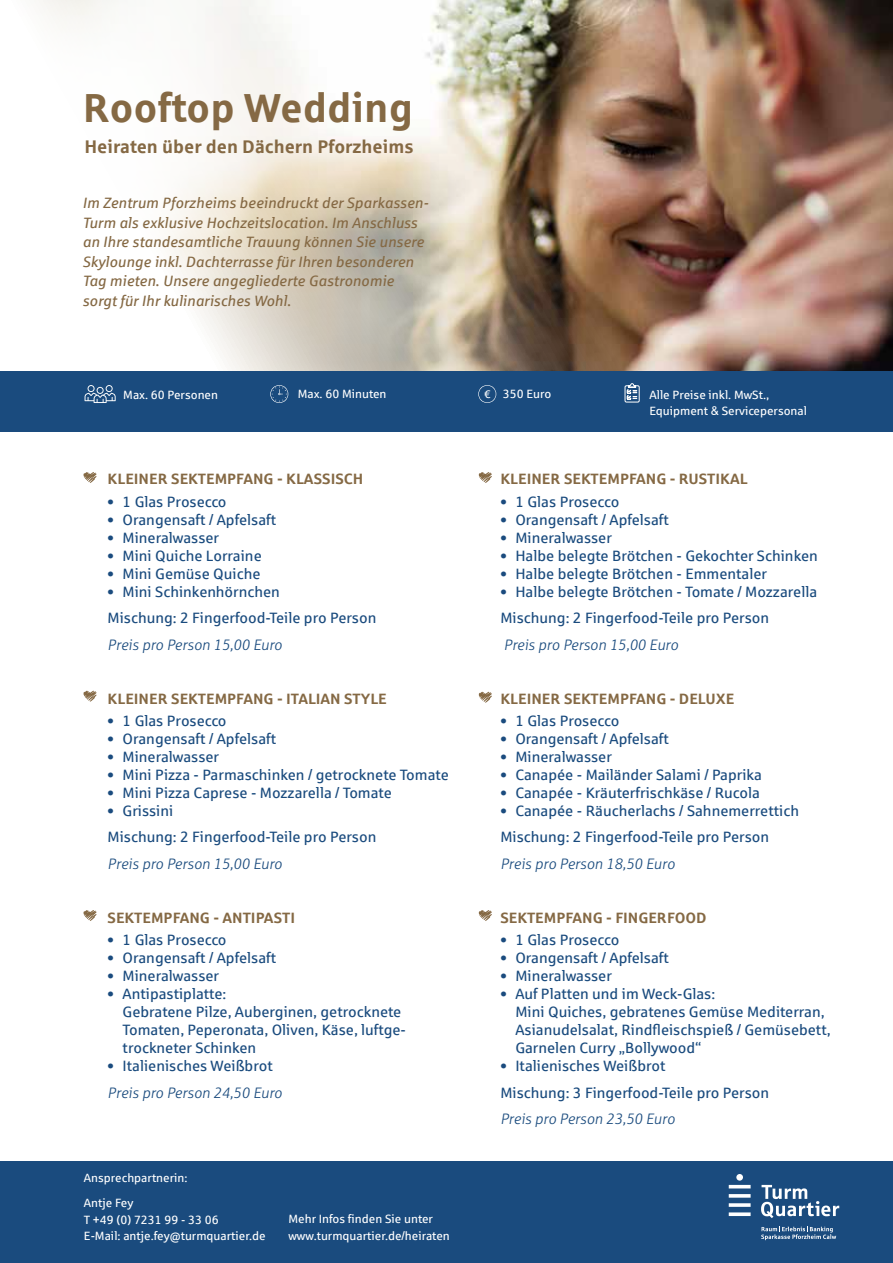
<style>
.page{position:relative;width:893px;height:1263px;background:#fff}
.page>*{position:absolute;margin:0;border:0;box-sizing:border-box;transform-origin:0 0}
.t1{font:700 40.65px "Sparkasse Rg";color:#856944}
.t2{font:700 18.3px "Sparkasse Rg";color:#856944}
.t3{font:15px/18px "Sparkasse Rg";color:#1a4b7e}
.t4{font:italic 15px/19.5px "Sparkasse Rg";color:#856944}
.t5{font:700 15px "Sparkasse Rg";color:#856944}
.t6{font:italic 15px "Sparkasse Lt";color:#1a4b7e}
.t7{font:12px/16.5px "Sparkasse Rg";color:#fff}
.t8{font:10.95px "Sparkasse Rg";color:#fff}
</style>
<div class="page">
<img style="left:38px;top:0;width:855px;height:371px">
<div style="left:0;top:1161px;width:893px;height:102px;background:#1a4b7e"></div>
<svg style="left:479px;top:472px;width:13px;height:11px"></svg>
<svg style="left:479px;top:692px;width:13px;height:11px"></svg>
<svg style="left:479px;top:910px;width:13px;height:11px"></svg>
<svg style="left:83px;top:472px;width:14px;height:11px"></svg>
<svg style="left:83px;top:691px;width:14px;height:11px"></svg>
<svg style="left:83px;top:910px;width:14px;height:11px"></svg>
<div style="left:0;top:371px;width:893px;height:61px;background:#1a4b7e"></div>
<svg style="left:85px;top:385px;width:31px;height:18px"></svg>
<svg style="left:270px;top:385px;width:18px;height:18px"></svg>
<svg style="left:624px;top:383px;width:16px;height:20px"></svg>
<svg style="left:478px;top:385px;width:18px;height:18px"></svg>
<svg style="left:761px;top:1185px;width:78px;height:33px"></svg>
<svg style="left:729px;top:1185px;width:22px;height:3px"></svg>
<div style="left:736px;top:1174px;width:7px;height:6px;background:#fff;border-radius:50%"></div>
<svg style="left:729px;top:1194px;width:22px;height:22px"></svg>
<svg style="left:761px;top:1227px;width:75px;height:13px"></svg>
<h1 class="t1" style="left:83px;top:82px;width:332px">Rooftop Wedding</h1>
<p class="t2" style="left:84px;top:135px;width:331px">Heiraten über den Dächern Pforzheims</p>
<p class="t4" style="left:82px;top:193px;width:347px">Im Zentrum Pforzheims beeindruckt der Sparkassen-Turm als exklusive Hochzeitslocation. Im Anschluss an Ihre standesamtliche Trauung können Sie unsere Skylounge inkl. Dachterrasse für Ihren besonderen Tag mieten. Unsere angegliederte Gastronomie sorgt für Ihr kulinarisches Wohl.</p>
<p class="t7" style="left:123px;top:386px;width:96px">Max. 60 Personen</p>
<p class="t7" style="left:298px;top:386px;width:90px">Max. 60 Minuten</p>
<p class="t7" style="left:503px;top:386px;width:50px">350 Euro</p>
<p class="t7" style="left:649px;top:386px;width:159px">Alle Preise inkl. MwSt.,<br>Equipment &amp; Servicepersonal</p>
<p class="t8" style="left:484px;top:388px;width:8px">€</p>
<p class="t5" style="left:108px;top:470px;width:257px">KLEINER SEKTEMPFANG - KLASSISCH</p>
<p class="t3" style="left:108px;top:492px;width:121px">• 1 Glas Prosecco</p>
<p class="t3" style="left:108px;top:510px;width:170px">• Orangensaft / Apfelsaft</p>
<p class="t3" style="left:108px;top:528px;width:113px">• Mineralwasser</p>
<p class="t3" style="left:108px;top:546px;width:156px">• Mini Quiche Lorraine</p>
<p class="t3" style="left:108px;top:564px;width:154px">• Mini Gemüse Quiche</p>
<p class="t3" style="left:108px;top:578px;width:270px;line-height:26.5px">• Mini Schinkenhörnchen<br>Mischung: 2 Fingerfood-Teile pro Person</p>
<p class="t6" style="left:108px;top:635px;width:176px">Preis pro Person 15,00 Euro</p>
<p class="t5" style="left:108px;top:689px;width:281px">KLEINER SEKTEMPFANG - ITALIAN STYLE</p>
<p class="t3" style="left:108px;top:711px;width:121px">• 1 Glas Prosecco</p>
<p class="t3" style="left:108px;top:729px;width:170px">• Orangensaft / Apfelsaft</p>
<p class="t3" style="left:108px;top:747px;width:113px">• Mineralwasser</p>
<p class="t3" style="left:108px;top:765px;width:343px">• Mini Pizza - Parmaschinken / getrocknete Tomate</p>
<p class="t3" style="left:108px;top:783px;width:286px">• Mini Pizza Caprese - Mozzarella / Tomate</p>
<p class="t3" style="left:108px;top:797px;width:270px;line-height:26.5px">• Grissini<br>Mischung: 2 Fingerfood-Teile pro Person</p>
<p class="t6" style="left:108px;top:855px;width:176px">Preis pro Person 15,00 Euro</p>
<p class="t5" style="left:108px;top:908px;width:189px">SEKTEMPFANG - ANTIPASTI</p>
<p class="t3" style="left:108px;top:930px;width:121px">• 1 Glas Prosecco</p>
<p class="t3" style="left:108px;top:948px;width:170px">• Orangensaft / Apfelsaft</p>
<p class="t3" style="left:108px;top:966px;width:113px">• Mineralwasser</p>
<p class="t3" style="left:123px;top:984px;width:285px;text-indent:-15px">• Antipastiplatte:<br>Gebratene Pilze, Auberginen, getrocknete<br>Tomaten, Peperonata, Oliven, Käse, luftge&shy;trockneter Schinken</p>
<p class="t3" style="left:108px;top:1056px;width:167px">• Italienisches Weißbrot</p>
<p class="t6" style="left:108px;top:1083px;width:176px">Preis pro Person 24,50 Euro</p>
<p class="t7" style="left:84px;top:1165px;width:105px;line-height:25px">Ansprechpartnerin:<br>Antje Fey</p>
<p class="t7" style="left:84px;top:1211px;width:183px">T +49 (0) 7231 99 - 33 06<br>E-Mail: antje.fey@turmquartier.de</p>
<p class="t7" style="left:288px;top:1211px;width:163px">Mehr Infos finden Sie unter www.turmquartier.de/heiraten</p>
<p class="t5" style="left:500px;top:470px;width:249px">KLEINER SEKTEMPFANG - RUSTIKAL</p>
<p class="t3" style="left:500px;top:492px;width:121px">• 1 Glas Prosecco</p>
<p class="t3" style="left:500px;top:510px;width:170px">• Orangensaft / Apfelsaft</p>
<p class="t3" style="left:500px;top:528px;width:113px">• Mineralwasser</p>
<p class="t3" style="left:500px;top:546px;width:319px">• Halbe belegte Brötchen - Gekochter Schinken</p>
<p class="t3" style="left:500px;top:564px;width:268px">• Halbe belegte Brötchen - Emmentaler</p>
<p class="t3" style="left:500px;top:578px;width:318px;line-height:26.5px">• Halbe belegte Brötchen - Tomate / Mozzarella<br>Mischung: 2 Fingerfood-Teile pro Person</p>
<p class="t6" style="left:504px;top:635px;width:176px">Preis pro Person 15,00 Euro</p>
<p class="t5" style="left:500px;top:689px;width:236px">KLEINER SEKTEMPFANG - DELUXE</p>
<p class="t3" style="left:500px;top:711px;width:121px">• 1 Glas Prosecco</p>
<p class="t3" style="left:500px;top:729px;width:170px">• Orangensaft / Apfelsaft</p>
<p class="t3" style="left:500px;top:747px;width:113px">• Mineralwasser</p>
<p class="t3" style="left:500px;top:765px;width:263px">• Canapée - Mailänder Salami / Paprika</p>
<p class="t3" style="left:500px;top:783px;width:261px">• Canapée - Kräuterfrischkäse / Rucola</p>
<p class="t3" style="left:500px;top:797px;width:300px;line-height:26.5px">• Canapée - Räucherlachs / Sahnemerrettich<br>Mischung: 2 Fingerfood-Teile pro Person</p>
<p class="t6" style="left:500px;top:855px;width:176px">Preis pro Person 18,50 Euro</p>
<p class="t5" style="left:500px;top:908px;width:208px">SEKTEMPFANG - FINGERFOOD</p>
<p class="t3" style="left:500px;top:930px;width:121px">• 1 Glas Prosecco</p>
<p class="t3" style="left:500px;top:948px;width:170px">• Orangensaft / Apfelsaft</p>
<p class="t3" style="left:500px;top:966px;width:113px">• Mineralwasser</p>
<p class="t3" style="left:515px;top:984px;width:317px;text-indent:-15px">• Auf Platten und im Weck-Glas:<br>Mini Quiches, gebratenes Gemüse Mediterran, Asianudelsalat, Rindfleischspieß / Gemüsebett, Garnelen Curry „Bollywood“</p>
<p class="t3" style="left:500px;top:1052px;width:270px;line-height:26.5px">• Italienisches Weißbrot<br>Mischung: 3 Fingerfood-Teile pro Person</p>
<p class="t6" style="left:500px;top:1110px;width:176px">Preis pro Person 23,50 Euro</p>
</div>
